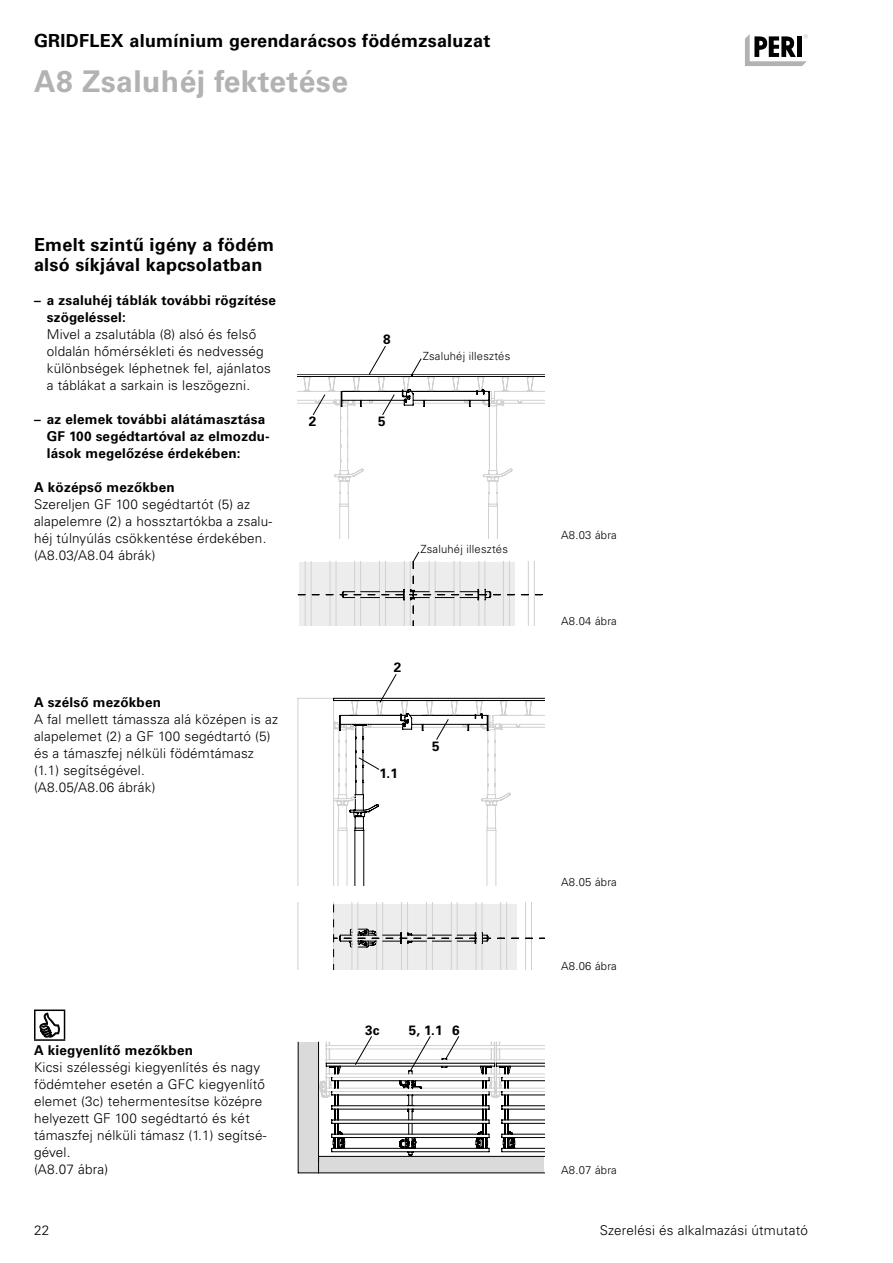
<style>
.page{position:relative;width:893px;height:1263px;background:#fff}
.page>*{position:absolute;margin:0;border:0;box-sizing:border-box;transform-origin:0 0}
.t1{font:700 30px "Univers LT Pro";letter-spacing:.015em;color:#b3b2b2}
.t2{font:700 18px/19.5px "Univers LT Pro";letter-spacing:.015em;color:#000}
.t3{font:300 13.5px/17px "Univers LT Pro";letter-spacing:.015em;color:#000}
.t4{font:700 13.5px/17px "Univers LT Pro";letter-spacing:.015em;color:#000}
.t5{font:300 11.25px "Univers LT Pro";letter-spacing:.015em;color:#000}
</style>
<div class="page">
<svg style="left:745px;top:34px;width:63px;height:32px"></svg>
<svg style="left:298px;top:698px;width:35px;height:187px"></svg>
<hr style="left:298px;top:902px;width:1px;height:67px;background:#d1d1d1">
<svg style="left:333px;top:902px;width:211px;height:67px"></svg>
<div style="left:298px;top:1042px;width:21px;height:131px;background:#dadada"></div>
<div style="left:319px;top:1156px;width:225px;height:17px;background:#dadada"></div>
<hr style="left:318px;top:1042px;width:1px;height:131px;background:#000">
<hr style="left:298px;top:1042px;width:1px;height:131px;background:#000">
<hr style="left:298px;top:1172px;width:246px;height:1px;background:#000">
<svg style="left:333px;top:674px;width:211px;height:211px"></svg>
<svg style="left:298px;top:346px;width:246px;height:193px"></svg>
<svg style="left:298px;top:551px;width:245px;height:75px"></svg>
<svg style="left:318px;top:1036px;width:226px;height:126px"></svg>
<hr style="left:34px;top:1009px;width:31px;height:2px;background:#000">
<hr style="left:34px;top:1011px;width:2px;height:28px;background:#000">
<hr style="left:34px;top:1039px;width:31px;height:2px;background:#000">
<svg style="left:40px;top:1011px;width:25px;height:28px"></svg>
<h2 class="t2" style="left:34px;top:32px;width:458px">GRIDFLEX alumínium gerendarácsos födémzsaluzat</h2>
<h1 class="t1" style="left:34px;top:64px;width:315px">A8 Zsaluhéj fektetése</h1>
<h2 class="t2" style="left:34px;top:236px;width:242px">Emelt szintű igény a födém alsó síkjával kapcsolatban</h2>
<p class="t4" style="left:47px;top:292px;width:231px;text-indent:-13px">– a zsaluhéj táblák további rögzítése szögeléssel:</p>
<p class="t3" style="left:47px;top:326px;width:226px">Mivel a zsalutábla (8) alsó és felső oldalán hőmérsékleti és nedvesség különbségek léphetnek fel, ajánlatos a táblákat a sarkain is leszögezni.</p>
<p class="t4" style="left:47px;top:411px;width:224px;text-indent:-13px">– az elemek további alátámasztása<br>GF 100 segédtartóval az elmozdu&shy;lások megelőzése érdekében:</p>
<p class="t4" style="left:34px;top:479px;width:142px">A középső mezőkben</p>
<p class="t3" style="left:34px;top:496px;width:240px">Szereljen GF 100 segédtartót (5) az alapelemre (2) a hossztartókba a zsalu&shy;héj túlnyúlás csökkentése érdekében. (A8.03/A8.04 ábrák)</p>
<p class="t4" style="left:383px;top:332px;width:9px">8</p>
<p class="t4" style="left:309px;top:413px;width:9px">2</p>
<p class="t4" style="left:378px;top:413px;width:9px">5</p>
<p class="t5" style="left:423px;top:349px;width:89px">Zsaluhéj illesztés</p>
<p class="t5" style="left:420px;top:543px;width:89px">Zsaluhéj illesztés</p>
<p class="t4" style="left:34px;top:694px;width:129px">A szélső mezőkben</p>
<p class="t3" style="left:34px;top:711px;width:245px">A fal mellett támassza alá középen is az alapelemet (2) a GF 100 segédtartó (5) és a támaszfej nélküli födémtámasz (1.1) segítségével.<br>(A8.05/A8.06 ábrák)</p>
<p class="t4" style="left:394px;top:660px;width:9px">2</p>
<p class="t4" style="left:379px;top:766px;width:20px">1.1</p>
<p class="t4" style="left:432px;top:738px;width:9px">5</p>
<p class="t4" style="left:34px;top:1042px;width:161px">A kiegyenlítő mezőkben</p>
<p class="t3" style="left:34px;top:1058px;width:234px">Kicsi szélességi kiegyenlítés és nagy födémteher esetén a GFC kiegyenlítő elemet (3c) tehermentesítse középre helyezett GF 100 segédtartó és két támaszfej nélküli támasz (1.1) segítsé&shy;gével.<br>(A8.07 ábra)</p>
<p class="t4" style="left:365px;top:1022px;width:16px">3c</p>
<p class="t4" style="left:409px;top:1022px;width:52px">5, 1.1 6</p>
<p class="t5" style="left:561px;top:528px;width:57px">A8.03 ábra</p>
<p class="t5" style="left:561px;top:615px;width:57px">A8.04 ábra</p>
<p class="t5" style="left:561px;top:875px;width:57px">A8.05 ábra</p>
<p class="t5" style="left:561px;top:959px;width:57px">A8.06 ábra</p>
<p class="t5" style="left:561px;top:1163px;width:57px">A8.07 ábra</p>
<p class="t3" style="left:34px;top:1221px;width:17px">22</p>
<p class="t3" style="left:600px;top:1221px;width:210px">Szerelési és alkalmazási útmutató</p>
</div>
